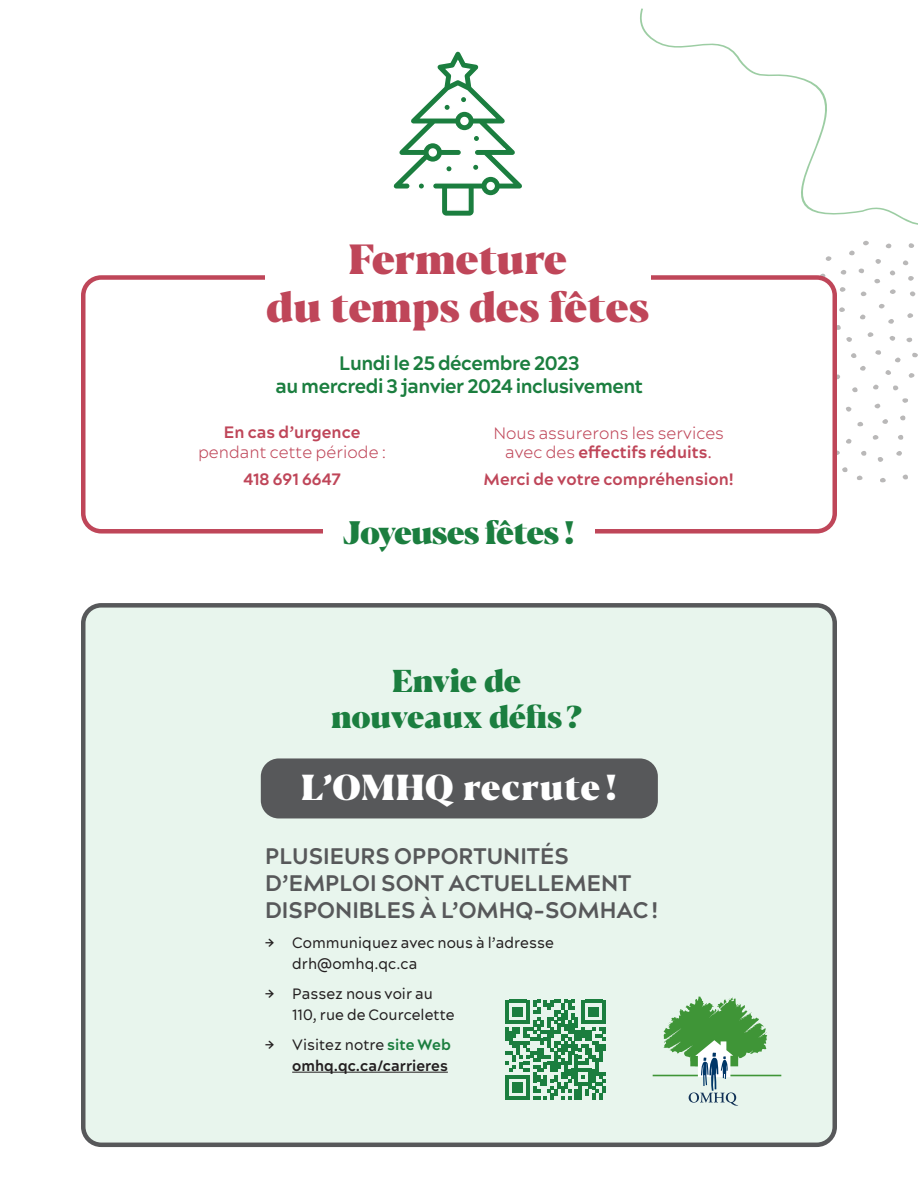
<style>
.page{position:relative;width:918px;height:1188px;background:#fff}
.page>*{position:absolute;margin:0;border:0;box-sizing:border-box;transform-origin:0 0}
.t1{font:800 42px/48px "Blacker Pro Dis";color:#bf4659;text-align:center}
.t2{font:800 36px "Blacker Pro Dis";letter-spacing:.025em;color:#fff}
.t3{font:800 32.4px "Blacker Pro Dis";letter-spacing:-.025em;color:#1b7e3f}
.t4{font:800 31.5px/36px "Blacker Pro Dis";letter-spacing:-.005em;color:#1b7e3f;text-align:center}
.ST_Acherus_15pts{font:700 22.5px/27px "Acherus Grotesque";color:#57585a}
.t5{font:700 19.5px/23.4px "Acherus Grotesque";letter-spacing:-.025em;color:#1b7e3f;text-align:center}
.t6{font:300 16.5px/19.8px "Acherus Grotesque";color:#bf4659;text-align:center}
.t7{font:700 16.5px "Acherus Grotesque";color:#bf4659}
.t8{font:15px/21px "Acherus Grotesque";color:#231f20}
.t9{font:700 15px/21px "Acherus Grotesque";color:#231f20;text-align:right}
.s1{font-weight:700}
.s2{font-weight:400}
.s3{color:#1b7e3f}
</style>
<div class="page">
<svg style="left:837px;top:375px;width:3px;height:4px"></svg>
<svg style="left:863px;top:241px;width:6px;height:4px"></svg>
<svg style="left:867px;top:332px;width:7px;height:5px"></svg>
<svg style="left:879px;top:304px;width:6px;height:4px"></svg>
<svg style="left:860px;top:366px;width:6px;height:5px"></svg>
<svg style="left:860px;top:292px;width:7px;height:4px"></svg>
<svg style="left:858px;top:269px;width:6px;height:4px"></svg>
<svg style="left:900px;top:416px;width:6px;height:4px"></svg>
<svg style="left:839px;top:307px;width:6px;height:5px"></svg>
<svg style="left:902px;top:475px;width:6px;height:4px"></svg>
<svg style="left:857px;top:476px;width:6px;height:4px"></svg>
<svg style="left:908px;top:243px;width:6px;height:5px"></svg>
<svg style="left:840px;top:270px;width:7px;height:5px"></svg>
<svg style="left:898px;top:435px;width:6px;height:5px"></svg>
<svg style="left:907px;top:313px;width:6px;height:5px"></svg>
<svg style="left:874px;top:279px;width:6px;height:4px"></svg>
<svg style="left:857px;top:422px;width:6px;height:4px"></svg>
<svg style="left:874px;top:404px;width:7px;height:4px"></svg>
<svg style="left:860px;top:315px;width:6px;height:4px"></svg>
<svg style="left:846px;top:337px;width:6px;height:5px"></svg>
<svg style="left:849px;top:251px;width:6px;height:4px"></svg>
<svg style="left:861px;top:451px;width:6px;height:5px"></svg>
<svg style="left:908px;top:373px;width:7px;height:5px"></svg>
<svg style="left:873px;top:385px;width:6px;height:4px"></svg>
<svg style="left:885px;top:370px;width:6px;height:5px"></svg>
<svg style="left:896px;top:451px;width:6px;height:5px"></svg>
<svg style="left:846px;top:439px;width:6px;height:5px"></svg>
<svg style="left:888px;top:319px;width:6px;height:5px"></svg>
<svg style="left:842px;top:467px;width:6px;height:5px"></svg>
<svg style="left:875px;top:350px;width:6px;height:5px"></svg>
<svg style="left:912px;top:353px;width:6px;height:4px"></svg>
<svg style="left:906px;top:338px;width:6px;height:4px"></svg>
<svg style="left:852px;top:387px;width:6px;height:5px"></svg>
<svg style="left:889px;top:336px;width:6px;height:5px"></svg>
<svg style="left:846px;top:407px;width:6px;height:5px"></svg>
<svg style="left:895px;top:358px;width:6px;height:4px"></svg>
<svg style="left:882px;top:419px;width:6px;height:5px"></svg>
<svg style="left:902px;top:398px;width:6px;height:5px"></svg>
<svg style="left:890px;top:260px;width:24px;height:21px"></svg>
<svg style="left:837px;top:325px;width:4px;height:5px"></svg>
<svg style="left:875px;top:259px;width:6px;height:5px"></svg>
<svg style="left:851px;top:353px;width:6px;height:5px"></svg>
<svg style="left:885px;top:244px;width:7px;height:4px"></svg>
<svg style="left:839px;top:287px;width:7px;height:5px"></svg>
<svg style="left:890px;top:289px;width:6px;height:5px"></svg>
<svg style="left:825px;top:256px;width:7px;height:5px"></svg>
<svg style="left:872px;top:435px;width:7px;height:5px"></svg>
<svg style="left:893px;top:386px;width:5px;height:4px"></svg>
<svg style="left:910px;top:291px;width:5px;height:5px"></svg>
<svg style="left:877px;top:457px;width:7px;height:5px"></svg>
<svg style="left:880px;top:478px;width:6px;height:4px"></svg>
<div style="left:81px;top:275px;width:756px;height:259px;border:4px solid #bf4659;border-radius:18px"></div>
<div style="left:265px;top:226px;width:386px;height:98px;background:#fff"></div>
<div style="left:323px;top:507px;width:271px;height:53px;background:#fff"></div>
<svg style="left:393px;top:51px;width:129px;height:165px"></svg>
<div style="left:83px;top:605px;width:752px;height:540px;background:#e8f5ed;border-radius:18px"></div>
<div style="left:81px;top:603px;width:756px;height:544px;border:4px solid #57585a;border-radius:18px"></div>
<div style="left:261px;top:758px;width:397px;height:60px;background:#57585a;border-radius:18px"></div>
<hr style="left:292px;top:1072px;width:156px;height:1px;background:#231f20">
<svg style="left:506px;top:1000px;width:100px;height:100px"></svg>
<img style="left:663px;top:998px;width:69px;height:41px">
<hr style="left:653px;top:1075px;width:128px;height:1px;background:#3f9537">
<svg style="left:680px;top:996px;width:24px;height:14px"></svg>
<svg style="left:689px;top:1040px;width:49px;height:66px"></svg>
<svg style="left:640px;top:8px;width:278px;height:217px"></svg>
<p class="t1" style="left:266px;top:232px;width:385px">Fermeture<br>du temps des fêtes</p>
<p class="t5" style="left:276px;top:351px;width:369px">Lundi le 25 décembre 2023<br>au mercredi 3 janvier 2024 inclusivement</p>
<p class="t6" style="left:198px;top:422px;width:190px"><span class="s1">En cas d’urgence </span>pendant cette période :</p>
<p class="t7" style="left:243px;top:468px;width:99px">418 691 6647</p>
<p class="t6" style="left:493px;top:423px;width:232px">Nous assurerons les services avec des <span class="s1">effectifs réduits</span><span class="s2">.</span></p>
<p class="t7" style="left:484px;top:469px;width:252px">Merci de votre compréhension!</p>
<p class="t3" style="left:343px;top:508px;width:233px">Joyeuses fêtes !</p>
<p class="t4" style="left:331px;top:660px;width:252px">Envie de nouveaux défis?</p>
<p class="t2" style="left:301px;top:759px;width:317px">L’OMHQ recrute !</p>
<p class="ST_Acherus_15pts" style="left:265px;top:842px;width:394px">PLUSIEURS OPPORTUNITÉS<br>D’EMPLOI SONT ACTUELLEMENT<br>DISPONIBLES À L’OMHQ-SOMHAC!</p>
<p class="t8" style="left:292px;top:932px;width:263px;text-indent:-27px">→ Communiquez avec nous à l’adresse drh@omhq.qc.ca</p>
<p class="t8" style="left:292px;top:983px;width:164px;text-indent:-27px">→ Passez nous voir au<br>110, rue de Courcelette</p>
<p class="t9" style="left:265px;top:1034px;width:187px"><span class="s2">→ Visitez notre</span> <span class="s3">site Web </span>omhq.qc.ca/carrieres</p>
</div>
